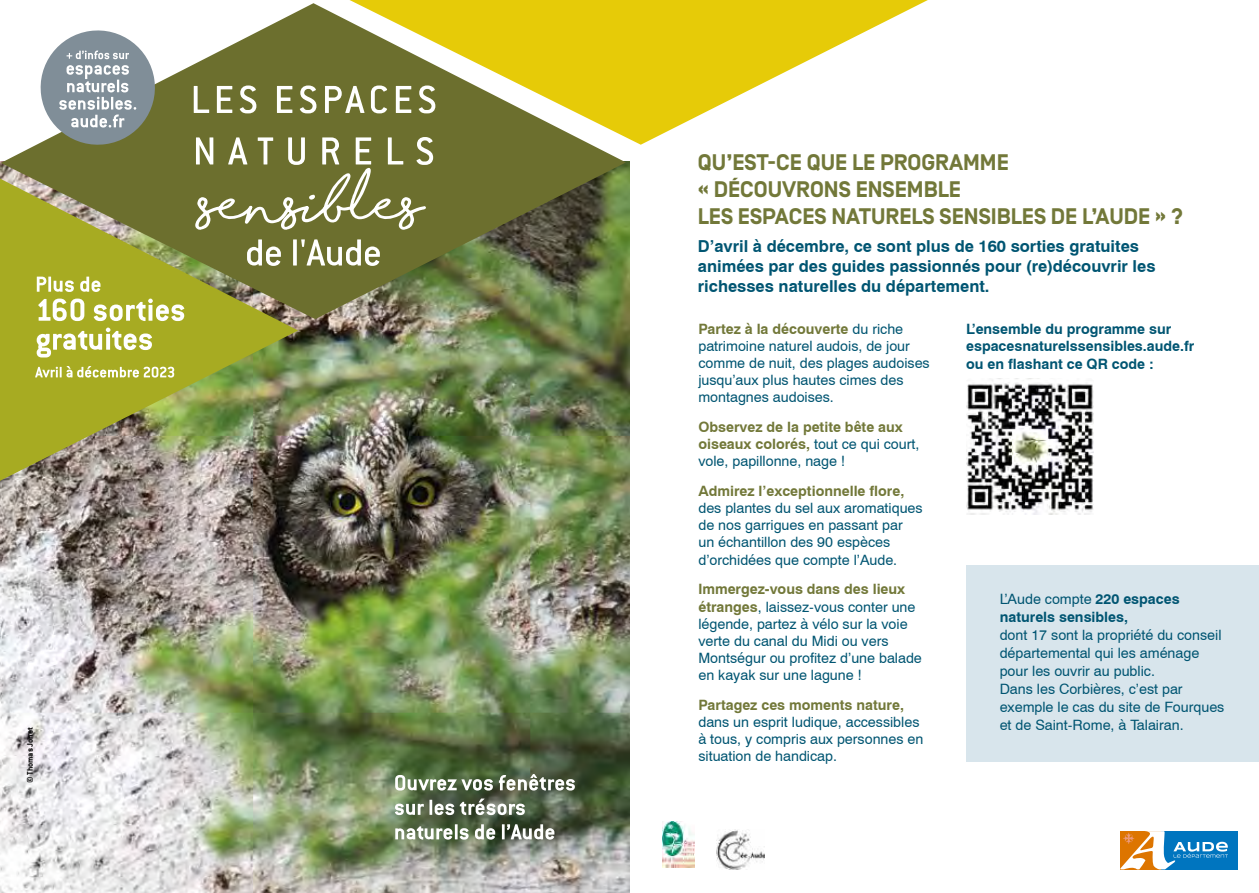
<style>
.page{position:relative;width:1259px;height:893px;background:#fff}
.page>*{position:absolute;margin:0;border:0;box-sizing:border-box;transform-origin:0 0}
.t1{font:700 22.5px/27px "Simplon Norm";color:#727839}
.t2{font:700 16.5px/19.8px "Helvetica";color:#005572}
.t3{font:14.25px/17.1px "Helvetica";color:#005572}
.t4{font:700 14.25px/17.1px "Helvetica";color:#727839}
.t5{font:700 14.25px/17.5px "Helvetica";color:#005572}
.t6{font:700 9px "Conduit ITC";color:#000}
.s1{font-weight:700;color:#727839}
.s2{font-weight:400;color:#005572}
.s3{font-weight:400}
</style>
<div class="page">
<div style="left:966px;top:565px;width:293px;height:197px;background:#d8e5ec"></div>
<img style="left:0;top:161px;width:629px;height:732px">
<svg style="left:728px;top:846px;width:37px;height:24px"></svg>
<img style="left:716px;top:829px;width:48px;height:40px">
<svg style="left:662px;top:821px;width:33px;height:47px"></svg>
<img style="left:663px;top:822px;width:31px;height:45px">
<div style="left:1160px;top:831px;width:77px;height:38px;background:#0075bf"></div>
<svg style="left:1120px;top:831px;width:108px;height:38px"></svg>
<img style="left:966px;top:380px;width:127px;height:134px">
<svg style="left:395px;top:824px;width:159px;height:16px"></svg>
<svg style="left:395px;top:798px;width:130px;height:17px"></svg>
<svg style="left:395px;top:774px;width:180px;height:16px"></svg>
<svg style="left:1px;top:3px;width:625px;height:316px;fill:#6c6f2e"></svg>
<svg style="left:298px;top:239px;width:82px;height:27px"></svg>
<svg style="left:195px;top:137px;width:238px;height:93px;background:#878a55"></svg>
<svg style="left:194px;top:86px;width:132px;height:27px"></svg>
<svg style="left:37px;top:27px;width:122px;height:122px"></svg>
<img style="left:0;top:171px;width:298px;height:316px">
<svg style="left:35px;top:366px;width:139px;height:12px"></svg>
<svg style="left:37px;top:328px;width:115px;height:29px"></svg>
<svg style="left:38px;top:299px;width:146px;height:22px"></svg>
<svg style="left:37px;top:277px;width:63px;height:15px"></svg>
<svg style="left:326px;top:0;width:602px;height:145px"></svg>
<p class="t6" style="left:25px;top:783px;width:57px;rotate:-90deg">© Thomas Jonet</p>
<h1 class="t1" style="left:698px;top:150px;width:487px">QU’EST-CE QUE LE PROGRAMME<br>« DÉCOUVRONS ENSEMBLE<br>LES ESPACES NATURELS SENSIBLES DE L’AUDE » ?</h1>
<p class="t2" style="left:698px;top:236px;width:459px">D’avril à décembre, ce sont plus de 160 sorties gratuites animées par des guides passionnés pour (re)découvrir les richesses naturelles du département.</p>
<p class="t3" style="left:698px;top:320px;width:233px"><span class="s1">Partez à la découverte</span> du riche patrimoine naturel audois, de jour comme de nuit, des plages audoises jusqu’aux plus hautes cimes des montagnes audoises.</p>
<p class="t4" style="left:698px;top:418px;width:222px">Observez de la petite bête aux oiseaux colorés, <span class="s2">tout ce qui court, vole, papillonne, nage !</span></p>
<p class="t4" style="left:698px;top:482px;width:207px">Admirez l’exceptionnelle flore,</p>
<p class="t3" style="left:698px;top:500px;width:226px">des plantes du sel aux aromatiques de nos garrigues en passant par<br>un échantillon des 90 espèces d’orchidées que compte l’Aude.</p>
<p class="t3" style="left:698px;top:581px;width:225px"><span class="s1">Immergez-vous dans des lieux étranges</span>, laissez-vous conter une légende, partez à vélo sur la voie verte du canal du Midi ou vers<br>Montségur ou profitez d’une balade en kayak sur une lagune !</p>
<p class="t4" style="left:698px;top:696px;width:207px">Partagez ces moments nature,</p>
<p class="t3" style="left:698px;top:713px;width:226px">dans un esprit ludique, accessibles à tous, y compris aux personnes en situation de handicap.</p>
<p class="t5" style="left:966px;top:320px;width:230px">L’ensemble du programme sur espacesnaturelssensibles.aude.fr ou en flashant ce QR code :</p>
<p class="t5" style="left:999px;top:590px;width:181px;line-height:18px"><span class="s3">L’Aude compte</span> 220 espaces naturels sensibles,</p>
<p class="t3" style="left:999px;top:626px;width:226px;line-height:18px">dont 17 sont la propriété du conseil départemental qui les aménage pour les ouvrir au public.<br>Dans les Corbières, c’est par exemple le cas du site de Fourques et de Saint-Rome, à Talairan.</p>
</div>
